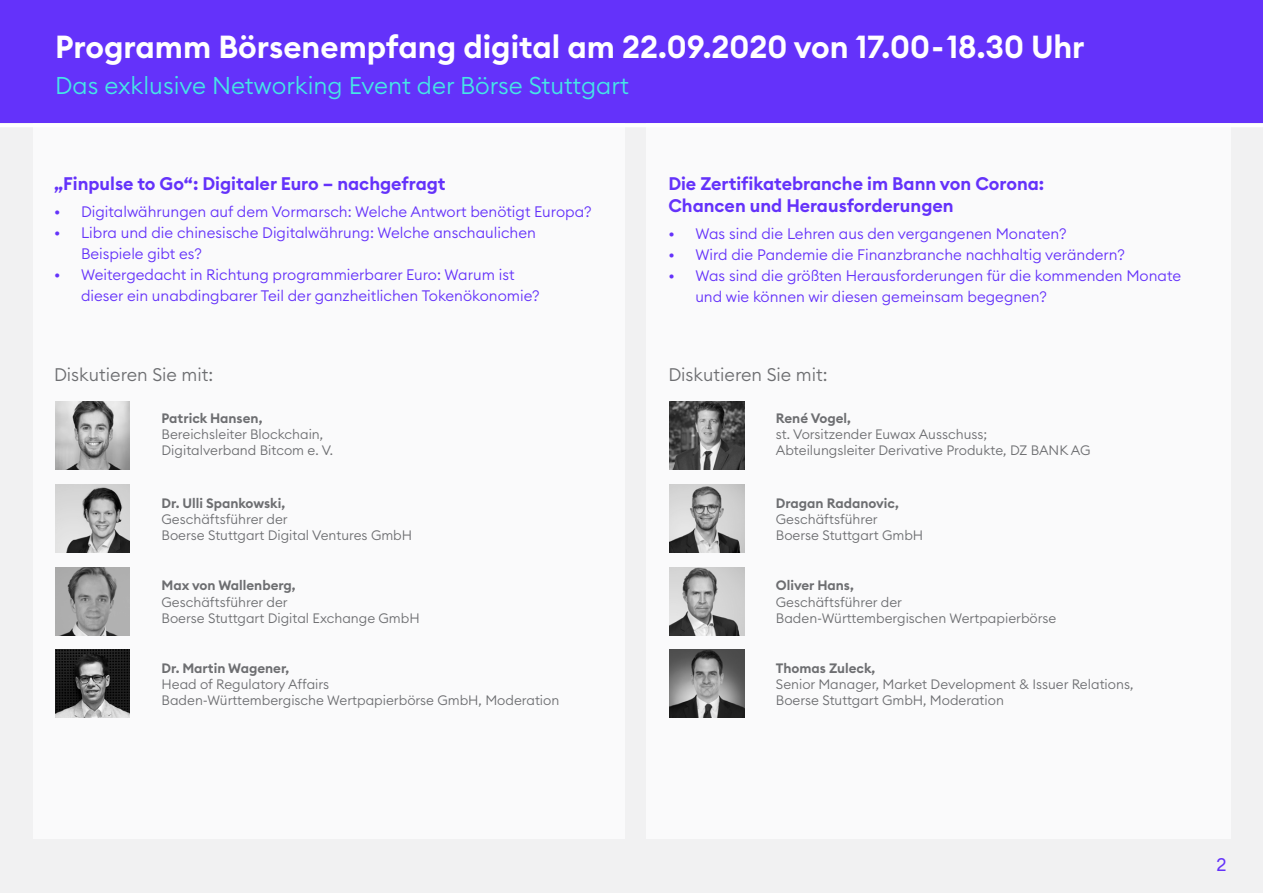
<style>
.page{position:relative;width:1263px;height:893px;background:#fff}
.page>*{position:absolute;margin:0;border:0;box-sizing:border-box;transform-origin:0 0}
.t1{font:600 31.5px "Euclid Circular B";color:#fff}
.t2{font:300 24px "Euclid Circular B";color:#46e6e6}
.t3{font:600 18px/21.6px "Euclid Circular B";color:#6432fa}
.t4{font:300 18px "Euclid Circular B";color:#6d6e71}
.t5{font:18px "Euclid Circular B";color:#6432fa}
.t6{font:300 15px/21px "Euclid Circular B";color:#6432fa}
.t7{font:300 13.5px/16.2px "Euclid Circular B";color:#6d6e71}
.t8{font:600 13.5px "Euclid Circular B";color:#6d6e71}
</style>
<div class="page">
<div style="left:0;top:0;width:1263px;height:125px;background:#6432fa"></div>
<div style="left:0;top:124px;width:1263px;height:769px;background:#f1f1f2"></div>
<div style="left:33px;top:124px;width:592px;height:715px;background:#fff"></div>
<div style="left:646px;top:124px;width:585px;height:715px;background:#fff"></div>
<img style="left:55px;top:401px;width:75px;height:69px">
<img style="left:55px;top:484px;width:75px;height:68px">
<img style="left:55px;top:567px;width:75px;height:68px">
<img style="left:55px;top:650px;width:75px;height:68px">
<img style="left:670px;top:401px;width:74px;height:69px">
<img style="left:670px;top:484px;width:74px;height:68px">
<img style="left:670px;top:567px;width:74px;height:68px">
<img style="left:670px;top:650px;width:74px;height:68px">
<h1 class="t1" style="left:55px;top:26px;width:1031px">Programm Börsenempfang digital am 22.09.2020 von 17.00 - 18.30 Uhr</h1>
<h2 class="t2" style="left:55px;top:70px;width:575px">Das exklusive Networking Event der Börse Stuttgart</h2>
<h3 class="t3" style="left:54px;top:173px;width:393px">„Finpulse to Go“: Digitaler Euro – nachgefragt</h3>
<p class="t6" style="left:54px;top:201px;width:539px">• Digitalwährungen auf dem Vormarsch: Welche Antwort benötigt Europa?</p>
<p class="t6" style="left:81px;top:222px;width:456px;text-indent:-27px">• Libra und die chinesische Digitalwährung: Welche anschaulichen<br>Beispiele gibt es?</p>
<p class="t6" style="left:81px;top:264px;width:460px;text-indent:-27px">• Weitergedacht in Richtung programmierbarer Euro: Warum ist dieser ein unabdingbarer Teil der ganzheitlichen Tokenökonomie?</p>
<h3 class="t4" style="left:54px;top:363px;width:161px">Diskutieren Sie mit:</h3>
<p class="t8" style="left:162px;top:409px;width:102px">Patrick Hansen,</p>
<p class="t7" style="left:162px;top:426px;width:173px">Bereichsleiter Blockchain,<br>Digitalverband Bitcom e. V.</p>
<p class="t8" style="left:162px;top:494px;width:125px">Dr. Ulli Spankowski,</p>
<p class="t7" style="left:162px;top:511px;width:252px">Geschäftsführer der<br>Boerse Stuttgart Digital Ventures GmbH</p>
<p class="t8" style="left:162px;top:577px;width:136px">Max von Wallenberg,</p>
<p class="t7" style="left:162px;top:593px;width:260px">Geschäftsführer der<br>Boerse Stuttgart Digital Exchange GmbH</p>
<p class="t8" style="left:162px;top:660px;width:129px">Dr. Martin Wagener,</p>
<p class="t7" style="left:162px;top:676px;width:399px">Head of Regulatory Affairs<br>Baden-Württembergische Wertpapierbörse GmbH, Moderation</p>
<h3 class="t3" style="left:668px;top:173px;width:377px">Die Zertifikatebranche im Bann von Corona:<br>Chancen und Herausforderungen</h3>
<p class="t6" style="left:668px;top:222px;width:400px">• Was sind die Lehren aus den vergangenen Monaten?</p>
<p class="t6" style="left:668px;top:243px;width:458px">• Wird die Pandemie die Finanzbranche nachhaltig verändern?</p>
<p class="t6" style="left:695px;top:264px;width:487px;text-indent:-27px">• Was sind die größten Herausforderungen für die kommenden Monate und wie können wir diesen gemeinsam begegnen?</p>
<h3 class="t4" style="left:668px;top:363px;width:161px">Diskutieren Sie mit:</h3>
<p class="t8" style="left:776px;top:409px;width:77px">René Vogel,</p>
<p class="t7" style="left:776px;top:426px;width:316px">st. Vorsitzender Euwax Ausschuss;<br>Abteilungsleiter Derivative Produkte, DZ BANK AG</p>
<p class="t8" style="left:776px;top:494px;width:124px">Dragan Radanovic,</p>
<p class="t7" style="left:776px;top:511px;width:149px">Geschäftsführer<br>Boerse Stuttgart GmbH</p>
<p class="t8" style="left:776px;top:577px;width:79px">Oliver Hans,</p>
<p class="t7" style="left:776px;top:593px;width:282px">Geschäftsführer der<br>Baden-Württembergischen Wertpapierbörse</p>
<p class="t8" style="left:776px;top:660px;width:101px">Thomas Zuleck,</p>
<p class="t7" style="left:776px;top:676px;width:359px">Senior Manager, Market Development &amp; Issuer Relations,<br>Boerse Stuttgart GmbH, Moderation</p>
<h3 class="t5" style="left:1217px;top:852px;width:12px">2</h3>
</div>
